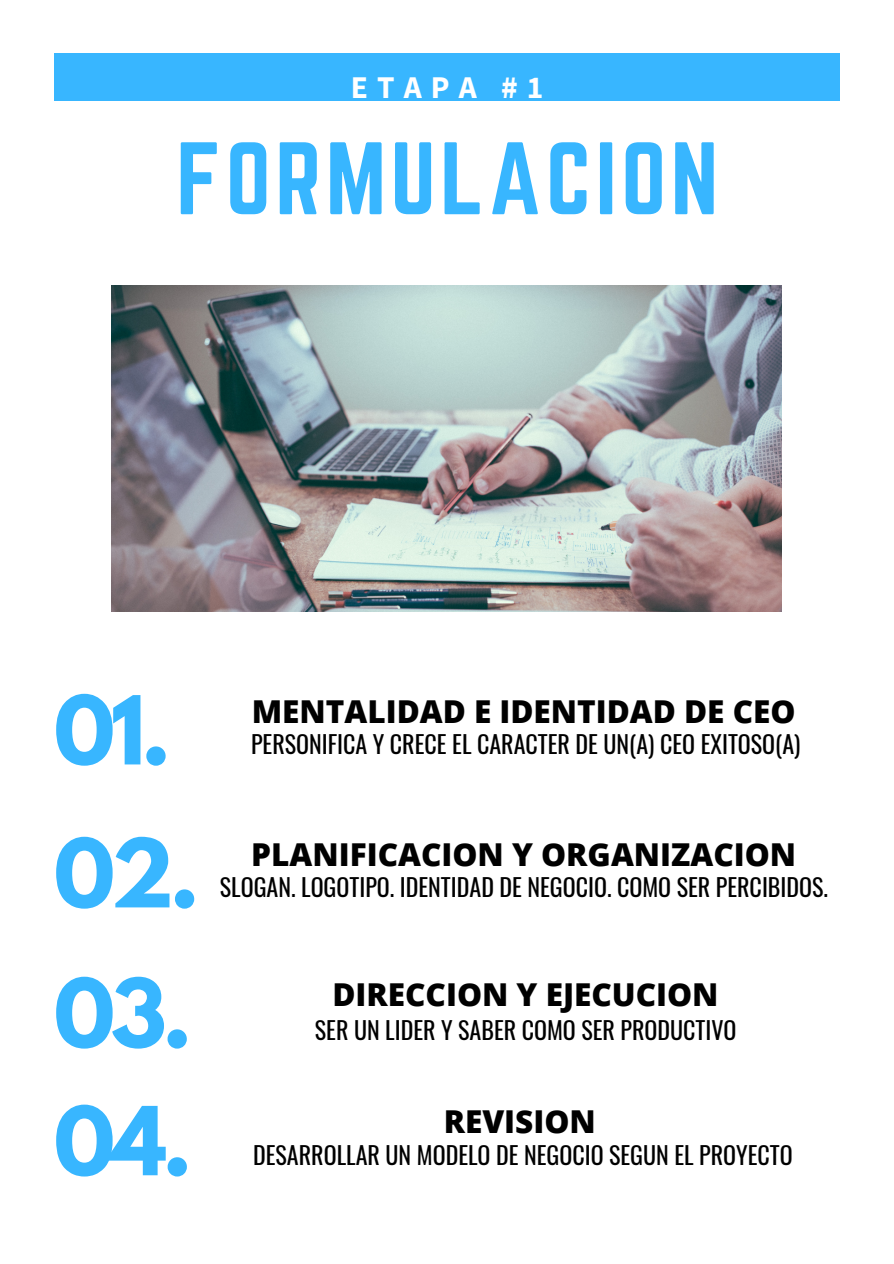
<style>
.page{position:relative;width:894px;height:1264px;background:#fff}
.page>*{position:absolute;margin:0;border:0;box-sizing:border-box;transform-origin:0 0}
.t1{font:90px "Norwester";letter-spacing:.05em;color:#38b6ff}
.t2{font:700 84px "League Spartan";letter-spacing:-.05em;color:#38b6ff}
.t3{font:800 31.5px "Open Sans";color:#000}
.t4{font:700 31.5px "Source Sans Pro";letter-spacing:.285em;color:#fff}
.t5{font:24px "Oswald";color:#000}
</style>
<div class="page">
<div style="left:54px;top:54px;width:785px;height:46px;background:#38b6ff"></div>
<img style="left:111px;top:285px;width:670px;height:327px">
<p class="t4" style="left:351px;top:67px;width:194px">ETAPA #1</p>
<p class="t1" style="left:176px;top:135px;width:543px">FORMULACION</p>
<p class="t2" style="left:54px;top:688px;width:118px">01.</p>
<p class="t3" style="left:252px;top:689px;width:545px">MENTALIDAD E IDENTIDAD DE CEO</p>
<p class="t5" style="left:251px;top:725px;width:550px">PERSONIFICA Y CRECE EL CARACTER DE UN(A) CEO EXITOSO(A)</p>
<p class="t2" style="left:54px;top:831px;width:147px">02.</p>
<p class="t3" style="left:251px;top:831px;width:546px">PLANIFICACION Y ORGANIZACION</p>
<p class="t5" style="left:220px;top:868px;width:609px">SLOGAN. LOGOTIPO. IDENTIDAD DE NEGOCIO. COMO SER PERCIBIDOS.</p>
<p class="t2" style="left:54px;top:971px;width:139px">03.</p>
<p class="t2" style="left:54px;top:1099px;width:140px">04.</p>
<p class="t3" style="left:332px;top:971px;width:387px">DIRECCION Y EJECUCION</p>
<p class="t5" style="left:315px;top:1011px;width:423px">SER UN LIDER Y SABER COMO SER PRODUCTIVO</p>
<p class="t3" style="left:443px;top:1099px;width:153px">REVISION</p>
<p class="t5" style="left:253px;top:1136px;width:541px">DESARROLLAR UN MODELO DE NEGOCIO SEGUN EL PROYECTO</p>
</div>
